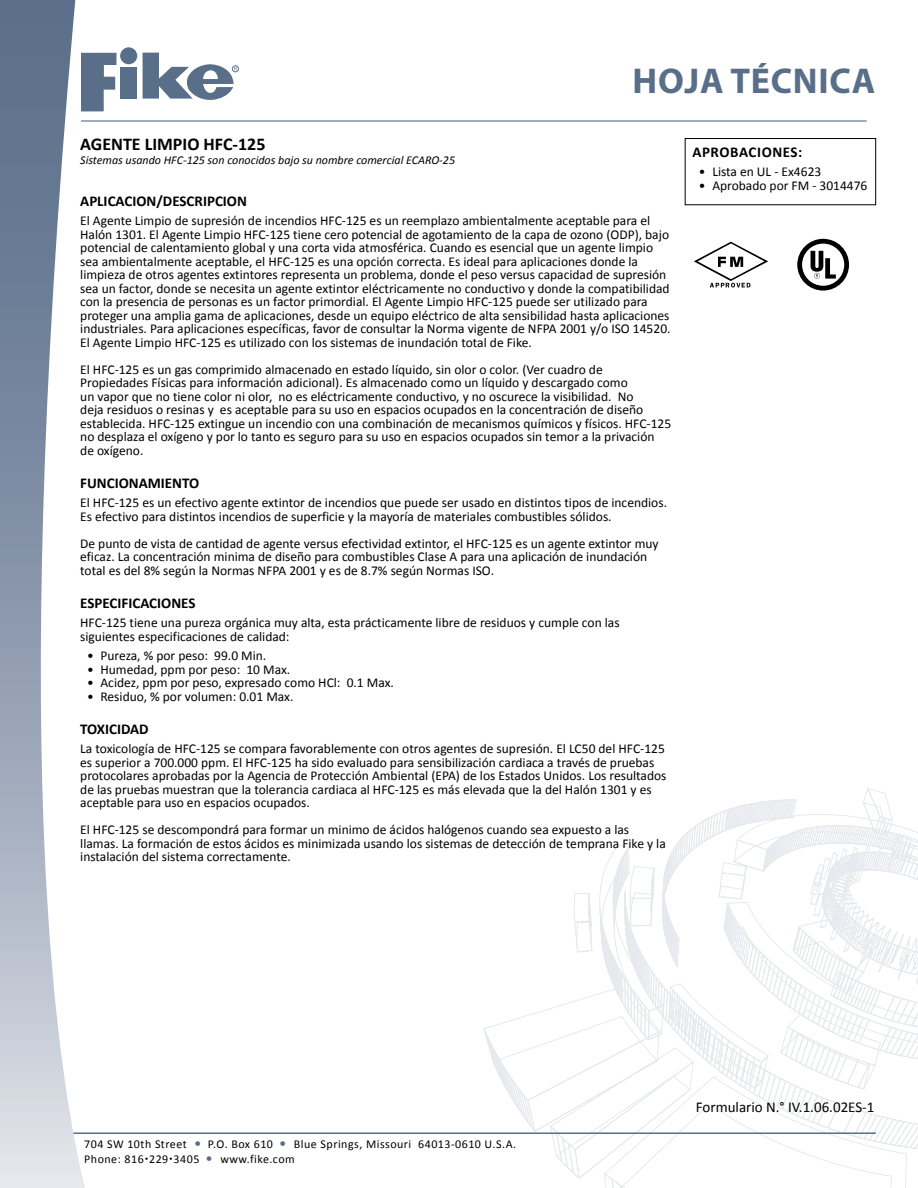
<style>
.page{position:relative;width:918px;height:1188px;background:#fff}
.page>*{position:absolute;margin:0;border:0;box-sizing:border-box;transform-origin:0 0}
.t1{font:700 36px "Myriad Pro";letter-spacing:.02em;color:#596e89}
.t2{font:700 18px "Calibri";color:#000}
.t3{font:700 15px "Calibri";color:#000}
.t4{font:15px "Calibri";color:#000}
.t5{font:700 15px "Calibri";letter-spacing:.04em;color:#000}
.t6{font:13.5px/13.5px "Calibri";color:#000}
.t7{font:12px "Calibri";letter-spacing:.04em;color:#000}
.t8{font:italic 12px "Calibri";color:#000}
</style>
<div class="page">
<svg style="left:483px;top:788px;width:435px;height:400px"></svg>
<svg style="left:121px;top:60px;width:15px;height:5px"></svg>
<div style="left:120px;top:39px;width:18px;height:18px;border:1px solid #fff;border-radius:50%"></div>
<div style="left:232px;top:58px;width:7px;height:6px;border:1px solid #fff;border-radius:50%"></div>
<hr style="left:54px;top:1132px;width:822px;height:2px;background:#596e89">
<img style="left:0;top:0;width:89px;height:1188px">
<hr style="left:81px;top:120px;width:786px;height:2px;background:#596e89">
<svg style="left:143px;top:52px;width:94px;height:48px"></svg>
<svg style="left:81px;top:45px;width:35px;height:66px"></svg>
<div style="left:120px;top:67px;width:16px;height:32px;background:#596e89"></div>
<div style="left:120px;top:47px;width:17px;height:17px;background:#596e89;border-radius:50%"></div>
<div style="left:232px;top:66px;width:7px;height:6px;border:1px solid #596e89;border-radius:50%"></div>
<div style="left:685px;top:138px;width:191px;height:67px;border:1px solid #000"></div>
<svg style="left:694px;top:242px;width:74px;height:46px"></svg>
<svg style="left:797px;top:239px;width:52px;height:52px"></svg>
<h1 class="t1" style="left:633px;top:58px;width:244px">HOJA TÉCNICA</h1>
<h2 class="t2" style="left:80px;top:133px;width:187px">AGENTE LIMPIO HFC-125</h2>
<p class="t8" style="left:80px;top:152px;width:376px">Sistemas usando HFC-125 son conocidos bajo su nombre comercial ECARO-25</p>
<p class="t3" style="left:80px;top:191px;width:168px">APLICACION/DESCRIPCION</p>
<p class="t6" style="left:80px;top:214px;width:592px">El Agente Limpio de supresión de incendios HFC-125 es un reemplazo ambientalmente aceptable para el Halón 1301. El Agente Limpio HFC-125 tiene cero potencial de agotamiento de la capa de ozono (ODP), bajo potencial de calentamiento global y una corta vida atmosférica. Cuando es esencial que un agente limpio sea ambientalmente aceptable, el HFC-125 es una opción correcta. Es ideal para aplicaciones donde la limpieza de otros agentes extintores representa un problema, donde el peso versus capacidad de supresión sea un factor, donde se necesita un agente extintor eléctricamente no conductivo y donde la compatibilidad con la presencia de personas es un factor primordial. El Agente Limpio HFC-125 puede ser utilizado para proteger una amplia gama de aplicaciones, desde un equipo eléctrico de alta sensibilidad hasta aplicaciones industriales. Para aplicaciones específicas, favor de consultar la Norma vigente de NFPA 2001 y/o ISO 14520.<br>El Agente Limpio HFC-125 es utilizado con los sistemas de inundación total de Fike.</p>
<p class="t6" style="left:80px;top:363px;width:593px">El HFC-125 es un gas comprimido almacenado en estado líquido, sin olor o color. (Ver cuadro de Propiedades Físicas para información adicional). Es almacenado como un líquido y descargado como<br>un vapor que no tiene color ni olor, no es eléctricamente conductivo, y no oscurece la visibilidad. No<br>deja residuos o resinas y es aceptable para su uso en espacios ocupados en la concentración de diseño establecida. HFC-125 extingue un incendio con una combinación de mecanismos químicos y físicos. HFC-125 no desplaza el oxígeno y por lo tanto es seguro para su uso en espacios ocupados sin temor a la privación de oxígeno.</p>
<p class="t3" style="left:80px;top:473px;width:121px">FUNCIONAMIENTO</p>
<p class="t6" style="left:80px;top:496px;width:588px">El HFC-125 es un efectivo agente extintor de incendios que puede ser usado en distintos tipos de incendios.<br>Es efectivo para distintos incendios de superficie y la mayoría de materiales combustibles sólidos.</p>
<p class="t6" style="left:80px;top:537px;width:580px">De punto de vista de cantidad de agente versus efectividad extintor, el HFC-125 es un agente extintor muy eficaz. La concentración minima de diseño para combustibles Clase A para una aplicación de inundación total es del 8% según la Normas NFPA 2001 y es de 8.7% según Normas ISO.</p>
<p class="t3" style="left:80px;top:593px;width:117px">ESPECIFICACIONES</p>
<p class="t6" style="left:80px;top:616px;width:541px">HFC-125 tiene una pureza orgánica muy alta, esta prácticamente libre de residuos y cumple con las siguientes especificaciones de calidad:</p>
<p class="t6" style="left:87px;top:649px;width:181px">• Pureza, % por peso: 99.0 Min.</p>
<p class="t6" style="left:87px;top:663px;width:205px">• Humedad, ppm por peso: 10 Max.</p>
<p class="t6" style="left:87px;top:676px;width:309px">• Acidez, ppm por peso, expresado como HCl: 0.1 Max.</p>
<p class="t6" style="left:87px;top:690px;width:208px">• Residuo, % por volumen: 0.01 Max.</p>
<p class="t3" style="left:80px;top:719px;width:70px">TOXICIDAD</p>
<p class="t6" style="left:80px;top:742px;width:588px">La toxicología de HFC-125 se compara favorablemente con otros agentes de supresión. El LC50 del HFC-125 es superior a 700.000 ppm. El HFC-125 ha sido evaluado para sensibilización cardiaca a través de pruebas protocolares aprobadas por la Agencia de Protección Ambiental (EPA) de los Estados Unidos. Los resultados de las pruebas muestran que la tolerancia cardiaca al HFC-125 es más elevada que la del Halón 1301 y es aceptable para uso en espacios ocupados.</p>
<p class="t6" style="left:80px;top:823px;width:587px">El HFC-125 se descompondrá para formar un minimo de ácidos halógenos cuando sea expuesto a las llamas. La formación de estos ácidos es minimizada usando los sistemas de detección de temprana Fike y la instalación del sistema correctamente.</p>
<p class="t5" style="left:692px;top:142px;width:111px">APROBACIONES:</p>
<p class="t6" style="left:699px;top:165px;width:124px">• Lista en UL - Ex4623</p>
<p class="t6" style="left:699px;top:179px;width:170px">• Aprobado por FM - 3014476</p>
<p class="t7" style="left:84px;top:1137px;width:104px">704 SW 10th Street</p>
<p class="t7" style="left:208px;top:1137px;width:67px">P.O. Box 610</p>
<p class="t7" style="left:294px;top:1137px;width:224px">Blue Springs, Missouri 64013-0610 U.S.A.</p>
<p class="t7" style="left:84px;top:1151px;width:117px">Phone: 816 229 3405</p>
<p class="t7" style="left:220px;top:1151px;width:76px">www.fike.com</p>
<p class="t4" style="left:696px;top:1098px;width:180px">Formulario N.° IV.1.06.02ES-1</p>
</div>
